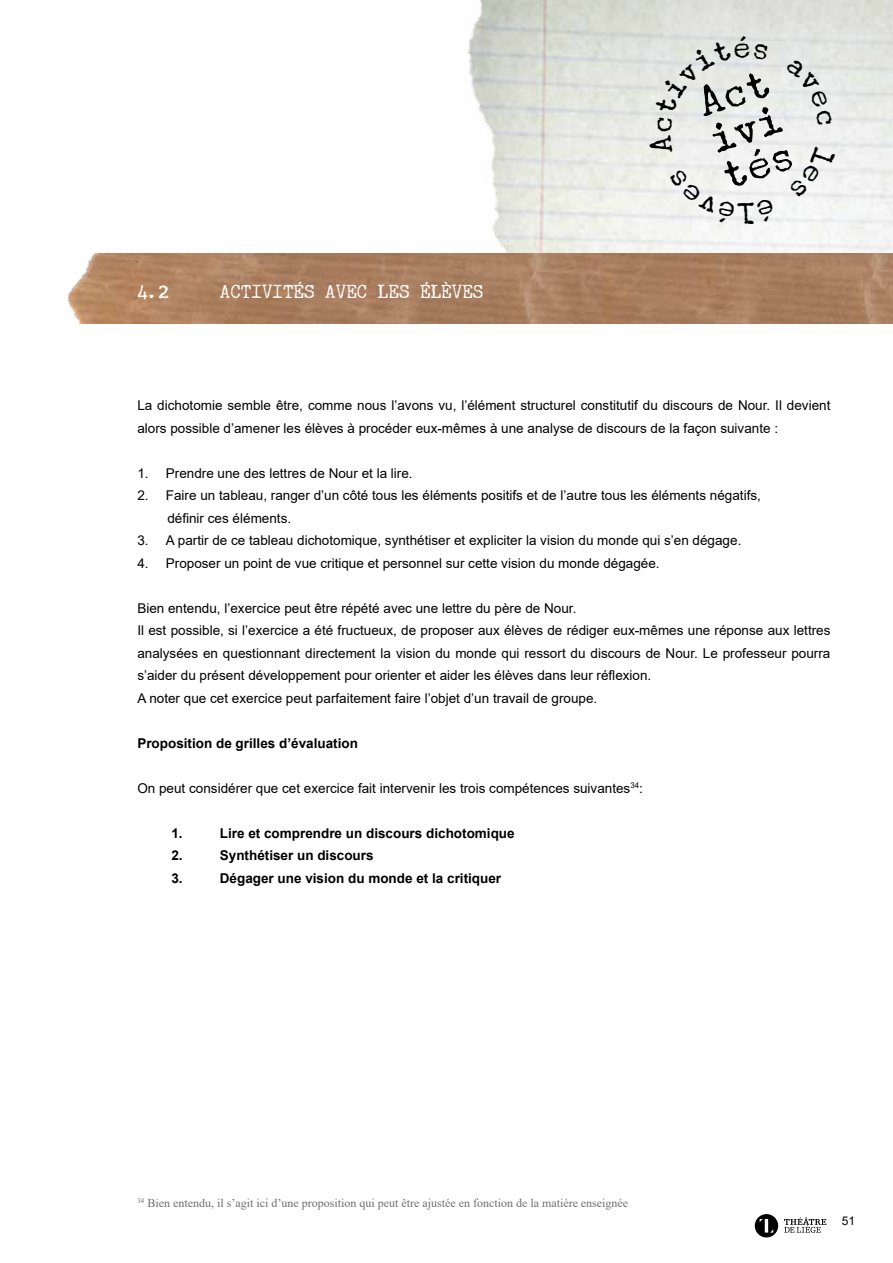
<style>
.page{position:relative;width:893px;height:1263px;background:#fff}
.page>*{position:absolute;margin:0;border:0;box-sizing:border-box;transform-origin:0 0}
.t1{font:41.7px/38px "Underwood Champion";color:#000;text-align:justify}
.t2{font:18px "Underwood Champion";color:#fff}
.t3{font:13.5px/22.5px "Arial";color:#000}
.t4{font:700 13.5px "Arial";color:#000}
.t5{font:12px "Times New Roman";color:#6d6e71}
.t6{font:12px "Arial";color:#000}
</style>
<div class="page">
<svg style="left:784px;top:1217px;width:42px;height:16px"></svg>
<svg style="left:755px;top:1214px;width:23px;height:23px"></svg>
<img style="left:468px;top:0;width:425px;height:253px">
<img style="left:602px;top:253px;width:291px;height:70px">
<img style="left:68px;top:253px;width:534px;height:70px">
<svg style="left:649px;top:36px;width:119px;height:118px;background:#e6e8e5"></svg>
<svg style="left:785px;top:57px;width:47px;height:68px;background:#e6eae8"></svg>
<svg style="left:789px;top:146px;width:47px;height:52px"></svg>
<svg style="left:669px;top:169px;width:107px;height:56px"></svg>
<h2 class="t2" style="left:137px;top:281px;width:33px">4.2</h2>
<h2 class="t2" style="left:220px;top:281px;width:265px">ACTIVITÉS AVEC LES ÉLÈVES</h2>
<h1 class="t1" style="left:692px;top:86px;width:75px;rotate:-19deg">Act ivi tés</h1>
<p class="t3" style="left:137px;top:394px;width:695px">La dichotomie semble être, comme nous l’avons vu, l’élément structurel constitutif du discours de Nour. Il devient alors possible d’amener les élèves à procéder eux-mêmes à une analyse de discours de la façon suivante :</p>
<p class="t3" style="left:137px;top:461px;width:277px">1. Prendre une des lettres de Nour et la lire.</p>
<p class="t3" style="left:167px;top:484px;width:595px;text-indent:-30px">2. Faire un tableau, ranger d’un côté tous les éléments positifs et de l’autre tous les éléments négatifs, définir ces éléments.</p>
<p class="t3" style="left:137px;top:529px;width:606px">3. A partir de ce tableau dichotomique, synthétiser et expliciter la vision du monde qui s’en dégage.</p>
<p class="t3" style="left:137px;top:552px;width:524px">4. Proposer un point de vue critique et personnel sur cette vision du monde dégagée.</p>
<p class="t3" style="left:137px;top:596px;width:695px">Bien entendu, l’exercice peut être répété avec une lettre du père de Nour.<br>Il est possible, si l’exercice a été fructueux, de proposer aux élèves de rédiger eux-mêmes une réponse aux lettres analysées en questionnant directement la vision du monde qui ressort du discours de Nour. Le professeur pourra s’aider du présent développement pour orienter et aider les élèves dans leur réflexion.<br>A noter que cet exercice peut parfaitement faire l’objet d’un travail de groupe.</p>
<p class="t4" style="left:137px;top:733px;width:222px">Proposition de grilles d’évaluation</p>
<p class="t3" style="left:137px;top:777px;width:507px">On peut considérer que cet exercice fait intervenir les trois compétences suivantes<sup>34</sup>:</p>
<p class="t4" style="left:171px;top:823px;width:13px">1.</p>
<p class="t4" style="left:220px;top:823px;width:296px">Lire et comprendre un discours dichotomique</p>
<p class="t4" style="left:171px;top:846px;width:13px">2.</p>
<p class="t4" style="left:220px;top:846px;width:155px">Synthétiser un discours</p>
<p class="t4" style="left:171px;top:868px;width:13px">3.</p>
<p class="t4" style="left:220px;top:868px;width:283px">Dégager une vision du monde et la critiquer</p>
<p class="t5" style="left:137px;top:1194px;width:492px"><sup>34</sup> Bien entendu, il s’agit ici d’une proposition qui peut être ajustée en fonction de la matière enseignée</p>
<p class="t6" style="left:842px;top:1212px;width:15px">51</p>
</div>
